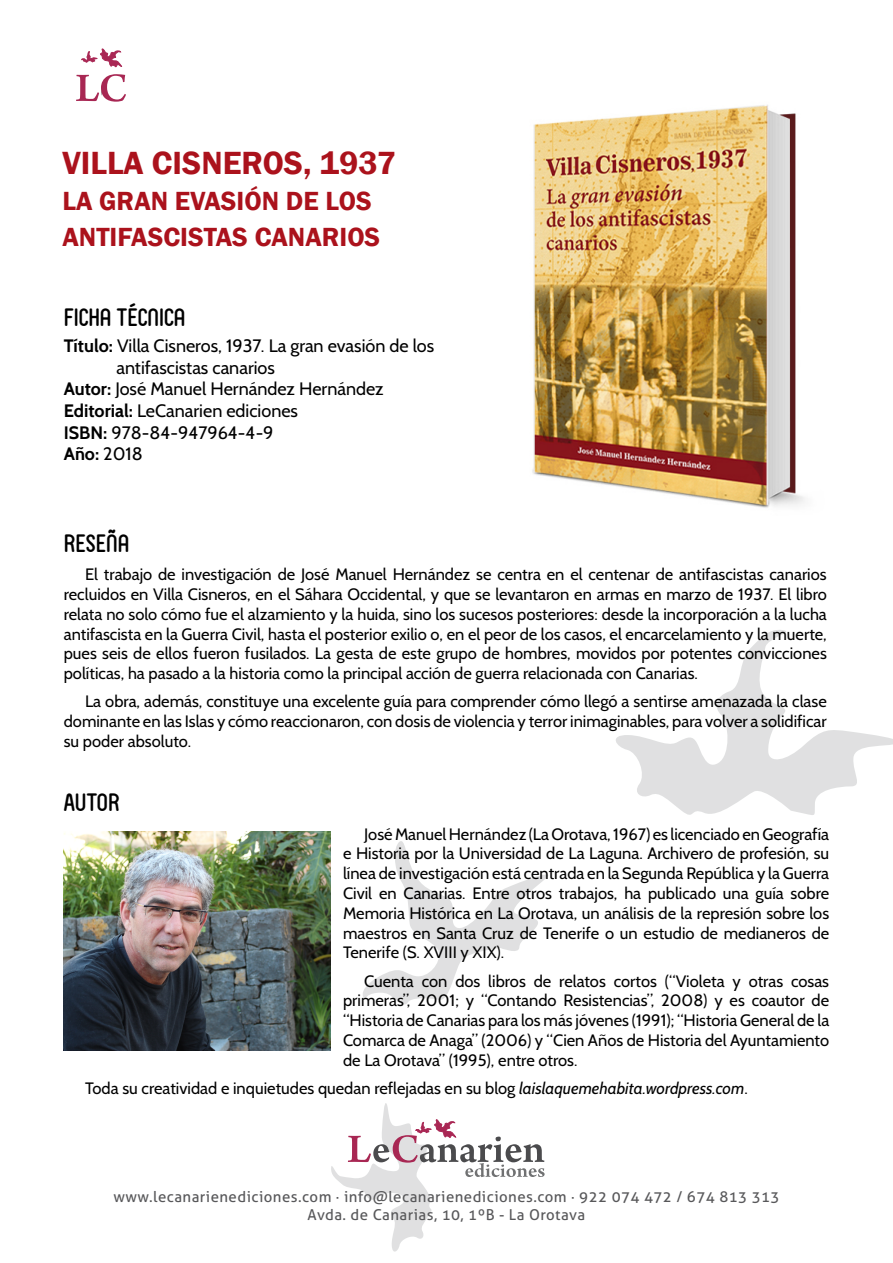
<style>
.page{position:relative;width:893px;height:1263px;background:#fff}
.page>*{position:absolute;margin:0;border:0;box-sizing:border-box;transform-origin:0 0}
.t1{font:600 33px "Franklin Gothic";color:#ab121c}
.t2{font:600 27px/36px "Franklin Gothic";color:#ab121c}
.t3{font:24px "FV Almelo";color:#000}
.t4{font:18px "Cabin";color:#000}
.t5{font:700 18px "Cabin";color:#000}
.t6{font:16.5px/19.8px "Cabin";color:#000;text-align:justify}
.t7{font:15px/18px "Aller";letter-spacing:.03em;color:#58585a;text-align:center}
.s1{font-weight:700}
.s2{font-weight:400}
.s3{font-style:italic}
</style>
<div class="page">
<svg style="left:363px;top:841px;width:185px;height:164px"></svg>
<svg style="left:616px;top:630px;width:277px;height:185px"></svg>
<svg style="left:331px;top:1103px;width:214px;height:149px"></svg>
<svg style="left:76px;top:48px;width:50px;height:54px"></svg>
<img style="left:532px;top:105px;width:273px;height:403px">
<img style="left:64px;top:831px;width:266px;height:220px">
<h1 class="t1" style="left:63px;top:142px;width:335px">VILLA CISNEROS, 1937</h1>
<h2 class="t2" style="left:63px;top:183px;width:319px">lA GRAN EVASIÓN DE LOS<br>ANTIFASCISTAS CANARIOS</h2>
<h3 class="t3" style="left:64px;top:303px;width:123px">FICHA TÉCNICA</h3>
<p class="t4" style="left:64px;top:335px;width:372px"><span class="s1">Título:</span> Villa Cisneros, 1937. La gran evasión de los</p>
<p class="t4" style="left:116px;top:356px;width:160px">antifascistas canarios</p>
<p class="t4" style="left:64px;top:378px;width:321px"><span class="s1">Autor:</span> José Manuel Hernández Hernández</p>
<p class="t4" style="left:64px;top:400px;width:236px"><span class="s1">Editorial:</span> LeCanarien ediciones</p>
<p class="t4" style="left:64px;top:421px;width:211px"><span class="s1">ISBN:</span> 978-84-947964-4-9</p>
<p class="t5" style="left:64px;top:443px;width:81px">Año: <span class="s2">2018</span></p>
<h3 class="t3" style="left:64px;top:529px;width:67px">RESEÑA</h3>
<p class="t6" style="left:64px;top:564px;width:765px;text-indent:21px">El trabajo de investigación de José Manuel Hernández se centra en el centenar de antifascistas canarios recluidos en Villa Cisneros, en el Sáhara Occidental, y que se levantaron en armas en marzo de 1937. El libro relata no solo cómo fue el alzamiento y la huida, sino los sucesos posteriores: desde la incorporación a la lucha antifascista en la Guerra Civil, hasta el posterior exilio o, en el peor de los casos, el encarcelamiento y la muerte, pues seis de ellos fueron fusilados. La gesta de este grupo de hombres, movidos por potentes convicciones políticas, ha pasado a la historia como la principal acción de guerra relacionada con Canarias.</p>
<p class="t6" style="left:64px;top:692px;width:764px;text-indent:21px">La obra, además, constituye una excelente guía para comprender cómo llegó a sentirse amenazada la clase dominante en las Islas y cómo reaccionaron, con dosis de violencia y terror inimaginables, para volver a solidificar su poder absoluto.</p>
<h3 class="t3" style="left:64px;top:788px;width:57px">AUTOR</h3>
<p class="t6" style="left:343px;top:824px;width:488px;text-indent:21px">José Manuel Hernández (La Orotava, 1967) es licenciado en Geografía e Historia por la Universidad de La Laguna. Archivero de profesión, su línea de investigación está centrada en la Segunda República y la Guerra Civil en Canarias. Entre otros trabajos, ha publicado una guía sobre Memoria Histórica en La Orotava, un análisis de la represión sobre los maestros en Santa Cruz de Tenerife o un estudio de medianeros de Tenerife (S. XVIII y XIX).</p>
<p class="t6" style="left:343px;top:971px;width:488px;text-indent:21px">Cuenta con dos libros de relatos cortos (“Violeta y otras cosas primeras”, 2001; y “Contando Resistencias”, 2008) y es coautor de “Historia de Canarias para los más jóvenes (1991); “Historia General de la Comarca de Anaga” (2006) y “Cien Años de Historia del Ayuntamiento de La Orotava” (1995), entre otros.</p>
<p class="t6" style="left:85px;top:1078px;width:664px">Toda su creatividad e inquietudes quedan reflejadas en su blog <span class="s3">laislaquemehabita.wordpress.com</span>.</p>
<p class="t7" style="left:113px;top:1187px;width:668px">www.lecanarienediciones.com · info@lecanarienediciones.com · 922 074 472 / 674 813 313<br>Avda. de Canarias, 10, 1ºB - La Orotava</p>
</div>
